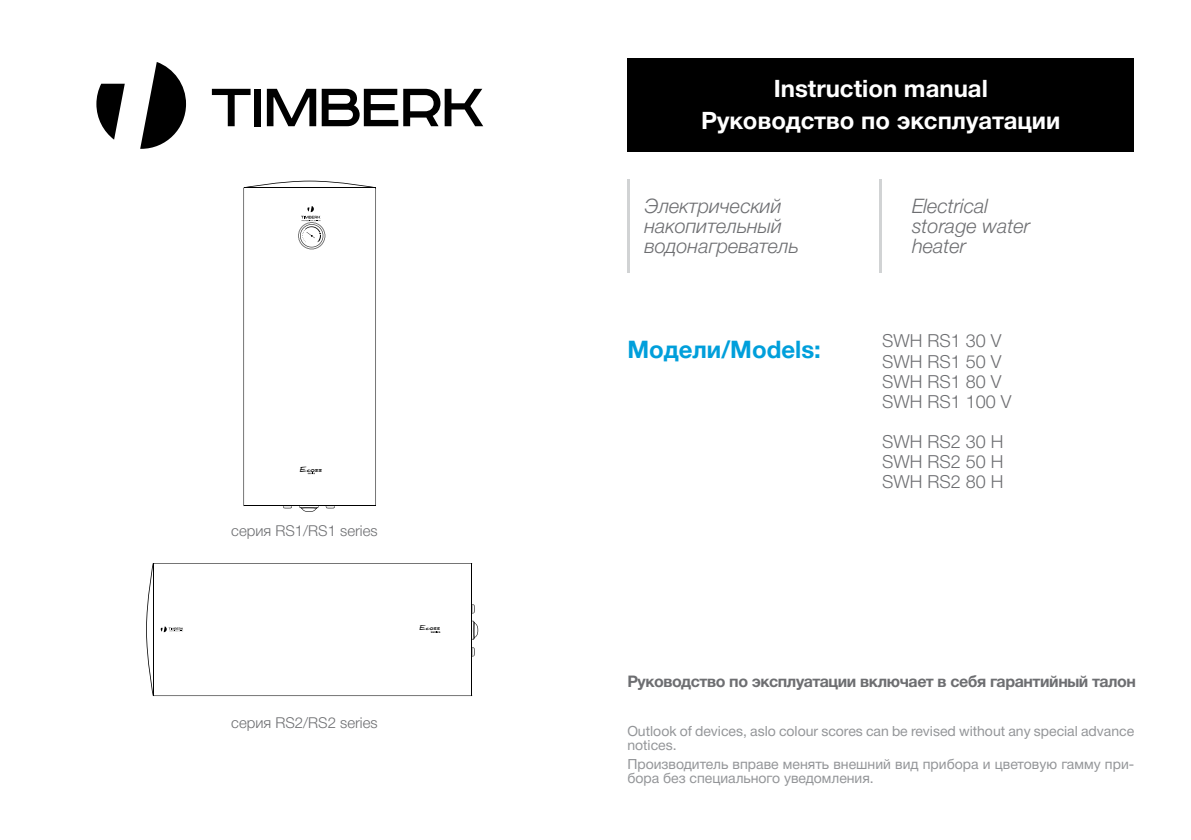
<style>
.page{position:relative;width:1191px;height:840px;background:#fff}
.page>*{position:absolute;margin:0;border:0;box-sizing:border-box;transform-origin:0 0}
.t1{font:700 24px/31.4px "Helvetica Neue Cyr";color:#fff;text-align:center}
.t2{font:700 24px "Helvetica Neue";color:#009fdb}
.t3{font:italic 300 20px/19.6px "Helvetica Neue Cyr";color:#6d6e71}
.t4{font:300 18px/20px "Helvetica Neue Cyr";color:#6d6e71}
.t5{font:700 16px "Helvetica Neue Cyr";letter-spacing:-.025em;color:#6d6e71}
.t6{font:300 15px "Helvetica Neue Cyr";color:#6d6e71}
.t7{font:14px/14px "Helvetica Neue Cyr";color:#939598}
.t8{font:700 7px "Daniel";color:#000101}
.t9{font:700 6.6px "Daniel";color:#000101}
</style>
<div class="page">
<div style="left:627px;top:58px;width:507px;height:93px;background:#000"></div>
<hr style="left:627px;top:179px;width:3px;height:93px;background:#d1d3d4">
<hr style="left:879px;top:179px;width:3px;height:93px;background:#d1d3d4">
<svg style="left:140px;top:62px;width:46px;height:87px"></svg>
<svg style="left:96px;top:84px;width:29px;height:56px"></svg>
<svg style="left:212px;top:89px;width:38px;height:37px"></svg>
<div style="left:254px;top:89px;width:7px;height:37px;background:#000"></div>
<svg style="left:267px;top:89px;width:49px;height:37px"></svg>
<svg style="left:322px;top:89px;width:161px;height:37px"></svg>
<svg style="left:243px;top:180px;width:133px;height:331px"></svg>
<svg style="left:146px;top:563px;width:332px;height:133px"></svg>
<p class="t8" style="left:300px;top:465px;width:24px">Ecoss</p>
<p class="t6" style="left:231px;top:522px;width:148px">серия RS1/RS1 series</p>
<p class="t6" style="left:231px;top:714px;width:148px">серия RS2/RS2 series</p>
<p class="t9" style="left:419px;top:624px;width:22px">Ecoss</p>
<h1 class="t1" style="left:701px;top:73px;width:361px">Instruction manual<br>Руководство по эксплуатации</h1>
<h2 class="t3" style="left:644px;top:196px;width:156px">Электрический накопительный водонагреватель</h2>
<h2 class="t3" style="left:912px;top:196px;width:120px">Electrical storage water heater</h2>
<h1 class="t2" style="left:627px;top:334px;width:195px">Модели/Models:</h1>
<p class="t4" style="left:882px;top:331px;width:131px">SWH RS1 30 V<br>SWH RS1 50 V<br>SWH RS1 80 V<br>SWH RS1 100 V</p>
<p class="t4" style="left:882px;top:431px;width:123px;text-align:justify">SWH RS2 30 H SWH RS2 50 H SWH RS2 80 H</p>
<p class="t5" style="left:627px;top:672px;width:510px">Руководство по эксплуатации включает в себя гарантийный талон</p>
<p class="t7" style="left:627px;top:723px;width:508px">Outlook of devices, aslo colour scores can be revised without any special advance notices.</p>
<p class="t7" style="left:627px;top:757px;width:508px">Производитель вправе менять внешний вид прибора и цветовую гамму при&shy;бора без специального уведомления.</p>
</div>
